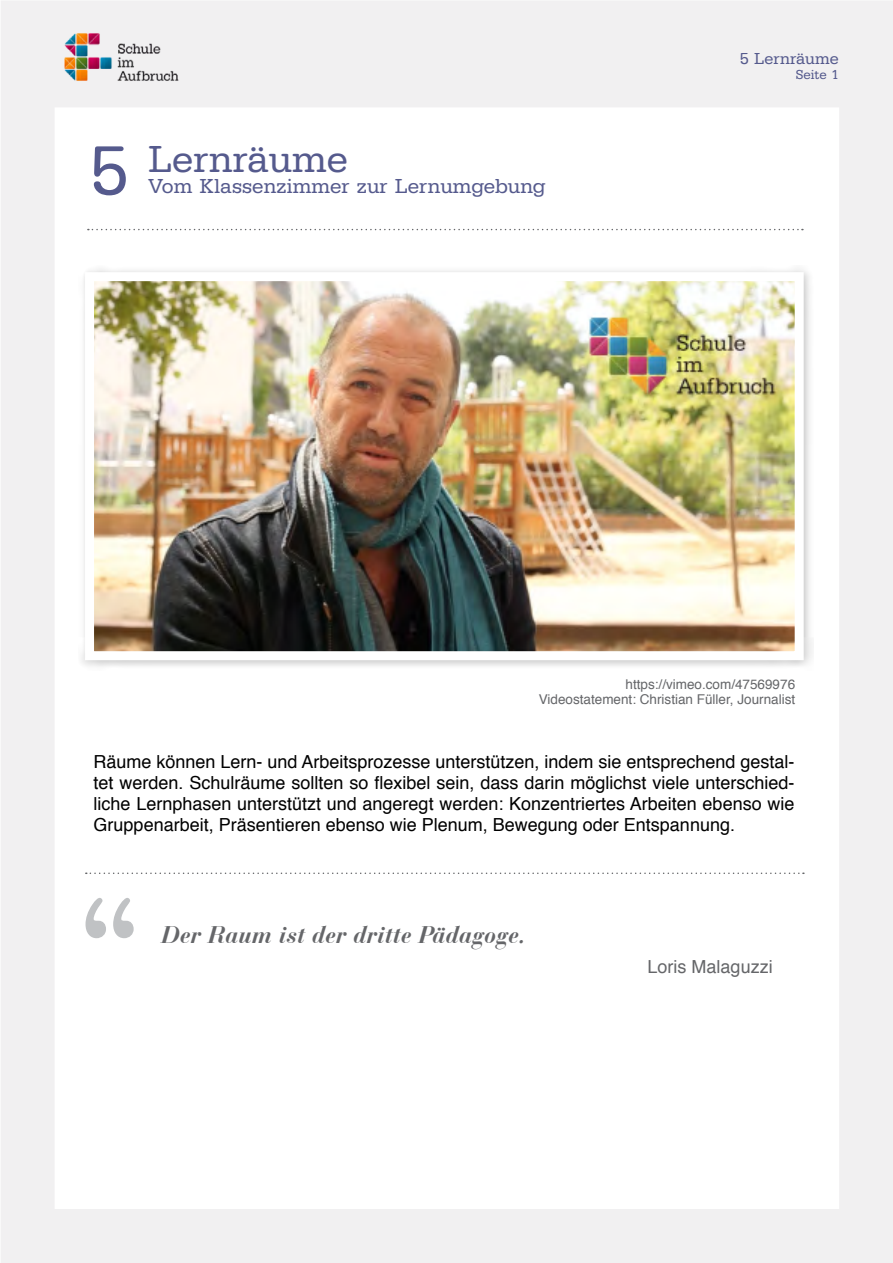
<style>
.page{position:relative;width:893px;height:1263px;background:#fff}
.page>*{position:absolute;margin:0;border:0;box-sizing:border-box;transform-origin:0 0}
.t1{font:169.5px "Typewriter URW";color:#c0c2c4}
.t2{font:72px "Typewriter URW";color:#555a8d}
.t3{font:39px "Typewriter URW";color:#555a8d}
.t4{font:italic 700 24px "Bauer Bodoni W01";color:#656669}
.t5{font:21px "Typewriter URW";color:#555a8d}
.t6{font:18px/21px "Helvetica";color:#000;text-align:justify}
.t7{font:18px "Helvetica";color:#656669}
.t8{font:16.5px "Typewriter URW";color:#555a8d}
.t9{font:13.5px/15px "Helvetica";color:#656669;text-align:right}
.t10{font:13.5px "Typewriter URW";color:#555a8d}
</style>
<div class="page">
<img style="left:1px;top:1px;width:892px;height:1262px">
<img style="left:54px;top:31px;width:131px;height:53px">
<h2 class="t2" style="left:89px;top:130px;width:41px">5</h2>
<h3 class="t3" style="left:148px;top:138px;width:201px">Lernräume</h3>
<p class="t5" style="left:148px;top:175px;width:399px">Vom Klassenzimmer zur Lernumgebung</p>
<p class="t8" style="left:740px;top:49px;width:101px">5 Lernräume</p>
<p class="t10" style="left:796px;top:67px;width:45px">Seite 1</p>
<p class="t9" style="left:539px;top:678px;width:258px">https://vimeo.com/47569976<br>Videostatement: Christian Füller, Journalist</p>
<p class="t6" style="left:94px;top:752px;width:702px">Räume können Lern- und Arbeitsprozesse unterstützen, indem sie entsprechend gestal&shy;tet werden. Schulräume sollten so flexibel sein, dass darin möglichst viele unterschied&shy;liche Lernphasen unterstützt und angeregt werden: Konzentriertes Arbeiten ebenso wie Gruppenarbeit, Präsentieren ebenso wie Plenum, Bewegung oder Entspannung.</p>
<h1 class="t1" style="left:77px;top:862px;width:67px">“</h1>
<h3 class="t4" style="left:162px;top:920px;width:366px">Der Raum ist der dritte Pädagoge.</h3>
<p class="t7" style="left:648px;top:953px;width:127px">Loris Malaguzzi</p>
</div>
